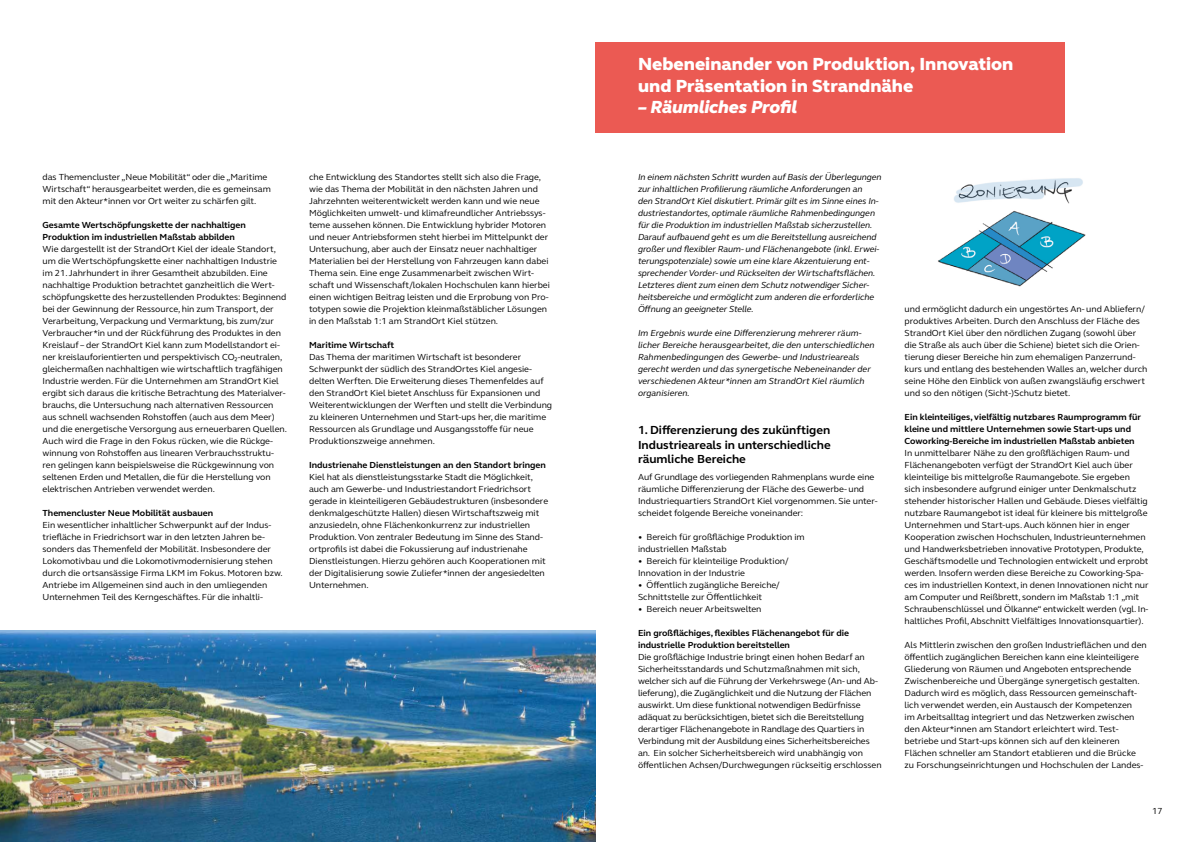
<style>
.page{position:relative;width:1191px;height:842px;background:#fff}
.page>*{position:absolute;margin:0;border:0;box-sizing:border-box;transform-origin:0 0}
.t1{font:800 18px/21.6px "FS Elliot Pro";color:#fff}
.t2{font:italic 800 18px "FS Elliot Pro";letter-spacing:-.015em;color:#fff}
.t3{font:700 12px/14.4px "FS Elliot Pro";color:#000;text-align:justify}
.t4{font:9px/12px "FS Elliot Pro";color:#000}
.t5{font:italic 9px/12px "FS Elliot Pro";letter-spacing:-.01em;color:#000}
.t6{font:700 9px/12px "FS Elliot Pro";color:#000}
</style>
<div class="page">
<img style="left:0;top:631px;width:595px;height:211px">
<img style="left:954px;top:178px;width:129px;height:26px">
<img style="left:938px;top:211px;width:148px;height:76px">
<div style="left:595px;top:42px;width:470px;height:91px;background:#eb5a53"></div>
<p class="t4" style="left:43px;top:171px;width:230px">das Themencluster „Neue Mobilität“ oder die „Maritime<br>Wirtschaft“ herausgearbeitet werden, die es gemeinsam mit den Akteur*innen vor Ort weiter zu schärfen gilt.</p>
<p class="t6" style="left:43px;top:219px;width:205px">Gesamte Wertschöpfungskette der nachhaltigen<br>Produktion im industriellen Maßstab abbilden</p>
<p class="t4" style="left:43px;top:243px;width:246px">Wie dargestellt ist der StrandOrt Kiel der ideale Standort, um die Wertschöpfungskette einer nachhaltigen Industrie im 21. Jahrhundert in ihrer Gesamtheit abzubilden. Eine nachhaltige Produktion betrachtet ganzheitlich die Wert&shy;schöpfungskette des herzustellenden Produktes: Beginnend bei der Gewinnung der Ressource, hin zum Transport, der Verarbeitung, Verpackung und Vermarktung, bis zum/zur Verbraucher*in und der Rückführung des Produktes in den Kreislauf – der StrandOrt Kiel kann zum Modellstandort ei&shy;ner kreislauforientierten und perspektivisch CO₂-neutralen, gleichermaßen nachhaltigen wie wirtschaftlich tragfähigen Industrie werden. Für die Unternehmen am StrandOrt Kiel ergibt sich daraus die kritische Betrachtung des Materialver&shy;brauchs, die Untersuchung nach alternativen Ressourcen aus schnell wachsenden Rohstoffen (auch aus dem Meer) und die energetische Versorgung aus erneuerbaren Quellen.<br>Auch wird die Frage in den Fokus rücken, wie die Rückge&shy;winnung von Rohstoffen aus linearen Verbrauchsstruktu&shy;ren gelingen kann beispielsweise die Rückgewinnung von seltenen Erden und Metallen, die für die Herstellung von elektrischen Antrieben verwendet werden.</p>
<p class="t6" style="left:43px;top:507px;width:172px">Themencluster Neue Mobilität ausbauen</p>
<p class="t4" style="left:43px;top:519px;width:242px">Ein wesentlicher inhaltlicher Schwerpunkt auf der Indus&shy;triefläche in Friedrichsort war in den letzten Jahren be&shy;sonders das Themenfeld der Mobilität. Insbesondere der Lokomotivbau und die Lokomotivmodernisierung stehen durch die ortsansässige Firma LKM im Fokus. Motoren bzw.<br>Antriebe im Allgemeinen sind auch in den umliegenden Unternehmen Teil des Kerngeschäftes. Für die inhaltli-</p>
<p class="t4" style="left:309px;top:171px;width:242px">che Entwicklung des Standortes stellt sich also die Frage, wie das Thema der Mobilität in den nächsten Jahren und Jahrzehnten weiterentwickelt werden kann und wie neue Möglichkeiten umwelt- und klimafreundlicher Antriebssys&shy;teme aussehen können. Die Entwicklung hybrider Motoren und neuer Antriebsformen steht hierbei im Mittelpunkt der Untersuchung, aber auch der Einsatz neuer nachhaltiger Materialien bei der Herstellung von Fahrzeugen kann dabei Thema sein. Eine enge Zusammenarbeit zwischen Wirt&shy;schaft und Wissenschaft/lokalen Hochschulen kann hierbei einen wichtigen Beitrag leisten und die Erprobung von Pro&shy;totypen sowie die Projektion kleinmaßstäblicher Lösungen in den Maßstab 1:1 am StrandOrt Kiel stützen.</p>
<p class="t6" style="left:309px;top:339px;width:87px">Maritime Wirtschaft</p>
<p class="t4" style="left:309px;top:351px;width:244px">Das Thema der maritimen Wirtschaft ist besonderer Schwerpunkt der südlich des StrandOrtes Kiel angesie&shy;delten Werften. Die Erweiterung dieses Themenfeldes auf den StrandOrt Kiel bietet Anschluss für Expansionen und Weiterentwicklungen der Werften und stellt die Verbindung zu kleineren Unternehmen und Start-ups her, die maritime Ressourcen als Grundlage und Ausgangsstoffe für neue Produktionszweige annehmen.</p>
<p class="t6" style="left:309px;top:459px;width:238px">Industrienahe Dienstleistungen an den Standort bringen</p>
<p class="t4" style="left:309px;top:471px;width:240px">Kiel hat als dienstleistungsstarke Stadt die Möglichkeit, auch am Gewerbe- und Industriestandort Friedrichsort gerade in kleinteiligeren Gebäudestrukturen (insbesondere denkmalgeschützte Hallen) diesen Wirtschaftszweig mit anzusiedeln, ohne Flächenkonkurrenz zur industriellen Produktion. Von zentraler Bedeutung im Sinne des Stand&shy;ortprofils ist dabei die Fokussierung auf industrienahe Dienstleistungen. Hierzu gehören auch Kooperationen mit der Digitalisierung sowie Zuliefer*innen der angesiedelten Unternehmen.</p>
<h1 class="t1" style="left:638px;top:53px;width:377px">Nebeneinander von Produktion, Innovation und Präsentation in Strandnähe</h1>
<h1 class="t2" style="left:638px;top:95px;width:161px">– Räumliches Profil</h1>
<p class="t5" style="left:638px;top:171px;width:245px">In einem nächsten Schritt wurden auf Basis der Überlegungen zur inhaltlichen Profilierung räumliche Anforderungen an<br>den StrandOrt Kiel diskutiert. Primär gilt es im Sinne eines In&shy;dustriestandortes, optimale räumliche Rahmenbedingungen für die Produktion im industriellen Maßstab sicherzustellen.<br>Darauf aufbauend geht es um die Bereitstellung ausreichend großer und flexibler Raum- und Flächenangebote (inkl. Erwei&shy;terungspotenziale) sowie um eine klare Akzentuierung ent&shy;sprechender Vorder- und Rückseiten der Wirtschaftsflächen.<br>Letzteres dient zum einen dem Schutz notwendiger Sicher&shy;heitsbereiche und ermöglicht zum anderen die erforderliche Öffnung an geeigneter Stelle.</p>
<p class="t5" style="left:638px;top:327px;width:238px">Im Ergebnis wurde eine Differenzierung mehrerer räum&shy;licher Bereiche herausgearbeitet, die den unterschiedlichen Rahmenbedingungen des Gewerbe- und Industrieareals gerecht werden und das synergetische Nebeneinander der verschiedenen Akteur*innen am StrandOrt Kiel räumlich organisieren.</p>
<h2 class="t3" style="left:638px;top:423px;width:194px">1. Differenzierung des zukünftigen Industrieareals in unterschiedliche räumliche Bereiche</h2>
<p class="t4" style="left:638px;top:471px;width:241px">Auf Grundlage des vorliegenden Rahmenplans wurde eine räumliche Differenzierung der Fläche des Gewerbe- und Industriequartiers StrandOrt Kiel vorgenommen. Sie unter&shy;scheidet folgende Bereiche voneinander:</p>
<p class="t4" style="left:638px;top:531px;width:168px">• Bereich für großflächige Produktion im industriellen Maßstab</p>
<p class="t4" style="left:638px;top:555px;width:152px">• Bereich für kleinteilige Produktion/<br>Innovation in der Industrie</p>
<p class="t4" style="left:638px;top:579px;width:143px">• Öffentlich zugängliche Bereiche/<br>Schnittstelle zur Öffentlichkeit</p>
<p class="t4" style="left:638px;top:603px;width:125px">• Bereich neuer Arbeitswelten</p>
<p class="t6" style="left:638px;top:627px;width:213px">Ein großflächiges, flexibles Flächenangebot für die industrielle Produktion bereitstellen</p>
<p class="t4" style="left:638px;top:651px;width:245px">Die großflächige Industrie bringt einen hohen Bedarf an Sicherheitsstandards und Schutzmaßnahmen mit sich, welcher sich auf die Führung der Verkehrswege (An- und Ab&shy;lieferung), die Zugänglichkeit und die Nutzung der Flächen auswirkt. Um diese funktional notwendigen Bedürfnisse adäquat zu berücksichtigen, bietet sich die Bereitstellung derartiger Flächenangebote in Randlage des Quartiers in Verbindung mit der Ausbildung eines Sicherheitsbereiches an. Ein solcher Sicherheitsbereich wird unabhängig von öffentlichen Achsen/Durchwegungen rückseitig erschlossen</p>
<p class="t4" style="left:904px;top:303px;width:244px">und ermöglicht dadurch ein ungestörtes An- und Abliefern/ produktives Arbeiten. Durch den Anschluss der Fläche des StrandOrt Kiel über den nördlichen Zugang (sowohl über die Straße als auch über die Schiene) bietet sich die Orien&shy;tierung dieser Bereiche hin zum ehemaligen Panzerrund&shy;kurs und entlang des bestehenden Walles an, welcher durch seine Höhe den Einblick von außen zwangsläufig erschwert und so den nötigen (Sicht-)Schutz bietet.</p>
<p class="t6" style="left:904px;top:411px;width:238px">Ein kleinteiliges, vielfältig nutzbares Raumprogramm für kleine und mittlere Unternehmen sowie Start-ups und<br>Coworking-Bereiche im industriellen Maßstab anbieten</p>
<p class="t4" style="left:904px;top:447px;width:245px">In unmittelbarer Nähe zu den großflächigen Raum- und Flächenangeboten verfügt der StrandOrt Kiel auch über kleinteilige bis mittelgroße Raumangebote. Sie ergeben<br>sich insbesondere aufgrund einiger unter Denkmalschutz stehender historischer Hallen und Gebäude. Dieses vielfältig nutzbare Raumangebot ist ideal für kleinere bis mittelgroße Unternehmen und Start-ups. Auch können hier in enger Kooperation zwischen Hochschulen, Industrieunternehmen und Handwerksbetrieben innovative Prototypen, Produkte, Geschäftsmodelle und Technologien entwickelt und erprobt werden. Insofern werden diese Bereiche zu Coworking-Spa&shy;ces im industriellen Kontext, in denen Innovationen nicht nur am Computer und Reißbrett, sondern im Maßstab 1:1 „mit Schraubenschlüssel und Ölkanne“ entwickelt werden (vgl. In&shy;haltliches Profil, Abschnitt Vielfältiges Innovationsquartier).</p>
<p class="t4" style="left:904px;top:639px;width:244px">Als Mittlerin zwischen den großen Industrieflächen und den öffentlich zugänglichen Bereichen kann eine kleinteiligere Gliederung von Räumen und Angeboten entsprechende Zwischenbereiche und Übergänge synergetisch gestalten.<br>Dadurch wird es möglich, dass Ressourcen gemeinschaft&shy;lich verwendet werden, ein Austausch der Kompetenzen<br>im Arbeitsalltag integriert und das Netzwerken zwischen den Akteur*innen am Standort erleichtert wird. Test&shy;betriebe und Start-ups können sich auf den kleineren Flächen schneller am Standort etablieren und die Brücke zu Forschungseinrichtungen und Hochschulen der Landes-</p>
<p class="t4" style="left:1152px;top:804px;width:12px">17</p>
</div>
